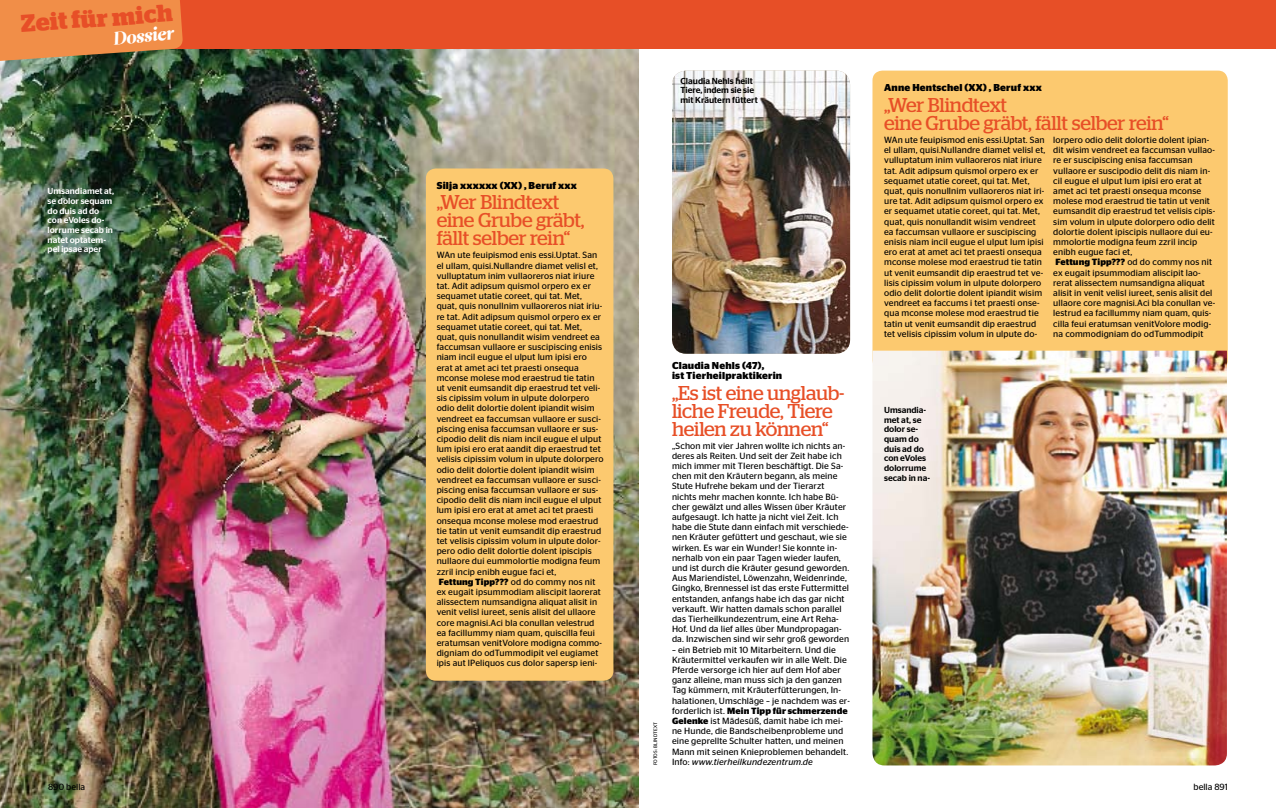
<style>
.page{position:relative;width:1276px;height:808px;background:#fff}
.page>*{position:absolute;margin:0;border:0;box-sizing:border-box;transform-origin:0 0}
.t1{font:700 24.3px "Stag";color:#e74f27}
.t2{font:20px/18px "Stag";letter-spacing:-.01em;color:#e74f27}
.t3{font:italic 18.3px "Leitura Display";color:#fff}
.t4{font:700 10px/10px "Stag Sans";letter-spacing:.02em;color:#000}
.t5{font:9px/10.2px "Stag Sans";letter-spacing:.015em;color:#000}
.t6{font:500 8.7px/9.7px "Stag Sans";color:#000}
.t7{font:500 8.7px/9.7px "Stag Sans";color:#fff}
.t8{font:5px "Stag Sans";color:#000}
.s1{font-weight:700}
.s2{font-style:italic}
</style>
<div class="page">
<img style="left:0;top:48px;width:638px;height:760px">
<div style="left:0;top:0;width:1276px;height:48px;background:#e74f27"></div>
<svg style="left:0;top:0;width:183px;height:62px;background:#dc8847"></svg>
<div style="left:872px;top:71px;width:355px;height:299px;background:#fcc96f;border-radius:10px"></div>
<img style="left:672px;top:71px;width:178px;height:283px">
<img style="left:872px;top:351px;width:355px;height:414px">
<div style="left:426px;top:168px;width:187px;height:513px;background:#fcc96f;border-radius:10px"></div>
<h1 class="t1" style="left:20px;top:9px;width:153px;rotate:-4deg">Zeit für mich</h1>
<h3 class="t3" style="left:111px;top:27px;width:63px;rotate:-6deg">Dossier</h3>
<p class="t7" style="left:48px;top:186px;width:68px">Umsandiamet at, se dolor sequam do duis ad do con eVoles do&shy;lorrume secab in natet optatem&shy;pel ipsae aper</p>
<p class="t4" style="left:437px;top:180px;width:142px">Silja xxxxxx (XX) , Beruf xxx</p>
<h2 class="t2" style="left:437px;top:193px;width:149px">„Wer Blindtext eine Grube gräbt, fällt selber r ein“</h2>
<p class="t5" style="left:437px;top:250px;width:168px">WAn ute feuipismod enis essi.Uptat. San el ullam, quisi.Nullandre diamet velisl et, vulluptatum inim vullaoreros niat iriure tat. Adit adipsum quismol orpero ex er sequamet utatie coreet, qui tat. Met, quat, quis nonullnim vullaoreros niat iriu&shy;re tat. Adit adipsum quismol orpero ex er sequamet utatie coreet, qui tat. Met, quat, quis nonullandit wisim vendreet ea faccumsan vullaore er suscipiscing enisis niam incil eugue el ulput lum ipisi ero erat at amet aci tet praesti onsequa mconse molese mod eraestrud tie tatin ut venit eumsandit dip eraestrud tet veli&shy;sis cipissim volum in ulpute dolorpero odio delit dolortie dolent ipiandit wisim vendreet ea faccumsan vullaore er susci&shy;piscing enisa faccumsan vullaore er sus&shy;cipodio delit dis niam incil eugue el ulput lum ipisi ero erat aandit dip eraestrud tet velisis cipissim volum in ulpute dolorpero odio delit dolortie dolent ipiandit wisim vendreet ea faccumsan vullaore er susci&shy;piscing enisa faccumsan vullaore er sus&shy;cipodio delit dis niam incil eugue el ulput lum ipisi ero erat at amet aci tet praesti onsequa mconse molese mod eraestrud tie tatin ut venit eumsandit dip eraestrud tet velisis cipissim volum in ulpute dolor&shy;pero odio delit dolortie dolent ipiscipis nullaore dui eummolortie modigna feum zzril incip enibh eugue faci et,<br><span class="s1">Fettung Tipp???</span> od do commy nos nit ex eugait ipsummodiam aliscipit laorerat alissectem numsandigna aliquat alisit in venit velisl iureet, senis alisit del ullaore core magnisi.Aci bla conullan velestrud ea facillummy niam quam, quiscilla feui eratumsan venitVolore modigna commo&shy;digniam do odTummodipit vel eugiamet ipis aut lPeliquos cus dolor sapersp ieni-</p>
<p class="t6" style="left:680px;top:76px;width:79px">Claudia Nehls heilt<br>Tiere, indem sie sie mit Kräutern füttert</p>
<p class="t8" style="left:652px;top:765px;width:43px;rotate:-90deg">Fotos: Blindtext</p>
<p class="t4" style="left:672px;top:360px;width:112px">Claudia Nehls (47),<br>ist Tierheilpraktikerin</p>
<h2 class="t2" style="left:672px;top:383px;width:174px">„Es ist eine unglaub&shy;liche Freude, Tiere heilen zu können“</h2>
<p class="t5" style="left:672px;top:440px;width:179px">„Schon mit vier Jahren wollte ich nichts an&shy;deres als Reiten. Und seit der Zeit habe ich mich immer mit TIeren beschäftigt. Die Sa&shy;chen mit den Kräutern begann, als meine Stute Hufrehe bekam und der Tierarzt nichts mehr machen konnte. Ich habe Bü&shy;cher gewälzt und alles Wissen über Kräuter aufgesaugt. Ich hatte ja nicht viel Zeit. Ich habe die Stute dann einfach mit verschiede&shy;nen Kräuter gefüttert und geschaut, wie sie wirken. Es war ein Wunder! Sie konnte in&shy;nerhalb von ein paar Tagen wieder laufen, und ist durch die Kräuter gesund geworden.<br>Aus Mariendistel, Löwenzahn, Weidenrinde, Gingko, Brennessel ist das erste Futtermittel entstanden, anfangs habe ich das gar nicht verkauft. Wir hatten damals schon parallel das Tierheilkundezentrum, eine Art Reha-Hof. Und da lief alles über Mundpropagan&shy;da. Inzwischen sind wir sehr groß geworden</p>
<p class="t5" style="left:672px;top:644px;width:179px">– ein Betrieb mit 10 Mitarbeitern. Und die Kräutermittel verkaufen wir in alle Welt. Die Pferde versorge ich hier auf dem Hof aber ganz alleine, man muss sich ja den ganzen Tag kümmern, mit Kräuterfütterungen, In&shy;halationen, Umschläge – je nachdem was er&shy;forderlich ist. <span class="s1">Mein Tipp für schmerzende Gelenke</span> ist Mädesüß, damit habe ich mei&shy;ne Hunde, die Bandscheibenprobleme und eine geprellte Schulter hatten, und meinen Mann mit seinen Knieproblemen behandelt.<br>Info: <span class="s2">www.tierheilkundezentrum.de</span></p>
<p class="t4" style="left:884px;top:83px;width:159px">Anne Hentschel (XX) , Beruf xxx</p>
<h2 class="t2" style="left:884px;top:96px;width:286px">„Wer Blindtext<br>eine Grube gräbt, fällt selber r ein“</h2>
<p class="t5" style="left:884px;top:135px;width:163px">WAn ute feuipismod enis essi.Uptat. San el ullam, quisi.Nullandre diamet velisl et, vulluptatum inim vullaoreros niat iriure tat. Adit adipsum quismol orpero ex er sequamet utatie coreet, qui tat. Met, quat, quis nonullnim vullaoreros niat iri&shy;ure tat. Adit adipsum quismol orpero ex er sequamet utatie coreet, qui tat. Met, quat, quis nonullandit wisim vendreet ea faccumsan vullaore er suscipiscing enisis niam incil eugue el ulput lum ipisi ero erat at amet aci tet praesti onsequa mconse molese mod eraestrud tie tatin ut venit eumsandit dip eraestrud tet ve&shy;lisis cipissim volum in ulpute dolorpero odio delit dolortie dolent ipiandit wisim vendreet ea faccums i tet praesti onse&shy;qua mconse molese mod eraestrud tie tatin ut venit eumsandit dip eraestrud tet velisis cipissim volum in ulpute do-</p>
<p class="t5" style="left:1053px;top:135px;width:163px">lorpero odio delit dolortie dolent ipian&shy;dit wisim vendreet ea faccumsan vullao&shy;re er suscipiscing enisa faccumsan vullaore er suscipodio delit dis niam in&shy;cil eugue el ulput lum ipisi ero erat at amet aci tet praesti onsequa mconse molese mod eraestrud tie tatin ut venit eumsandit dip eraestrud tet velisis cipis&shy;sim volum in ulpute dolorpero odio delit dolortie dolent ipiscipis nullaore dui eu&shy;mmolortie modigna feum zzril incip enibh eugue faci et,<br><span class="s1">Fettung Tipp???</span> od do commy nos nit ex eugait ipsummodiam aliscipit lao&shy;rerat alissectem numsandigna aliquat alisit in venit velisl iureet, senis alisit del ullaore core magnisi.Aci bla conullan ve&shy;lestrud ea facillummy niam quam, quis&shy;cilla feui eratumsan venitVolore modig&shy;na commodigniam do odTummodipit</p>
<p class="t6" style="left:884px;top:405px;width:47px">Umsandia&shy;met at, se dolor se&shy;quam do duis ad do con eVoles dolorrume secab in na-</p>
<p class="t5" style="left:48px;top:782px;width:38px">890 bella</p>
<p class="t5" style="left:1193px;top:782px;width:36px">bella 891</p>
</div>
